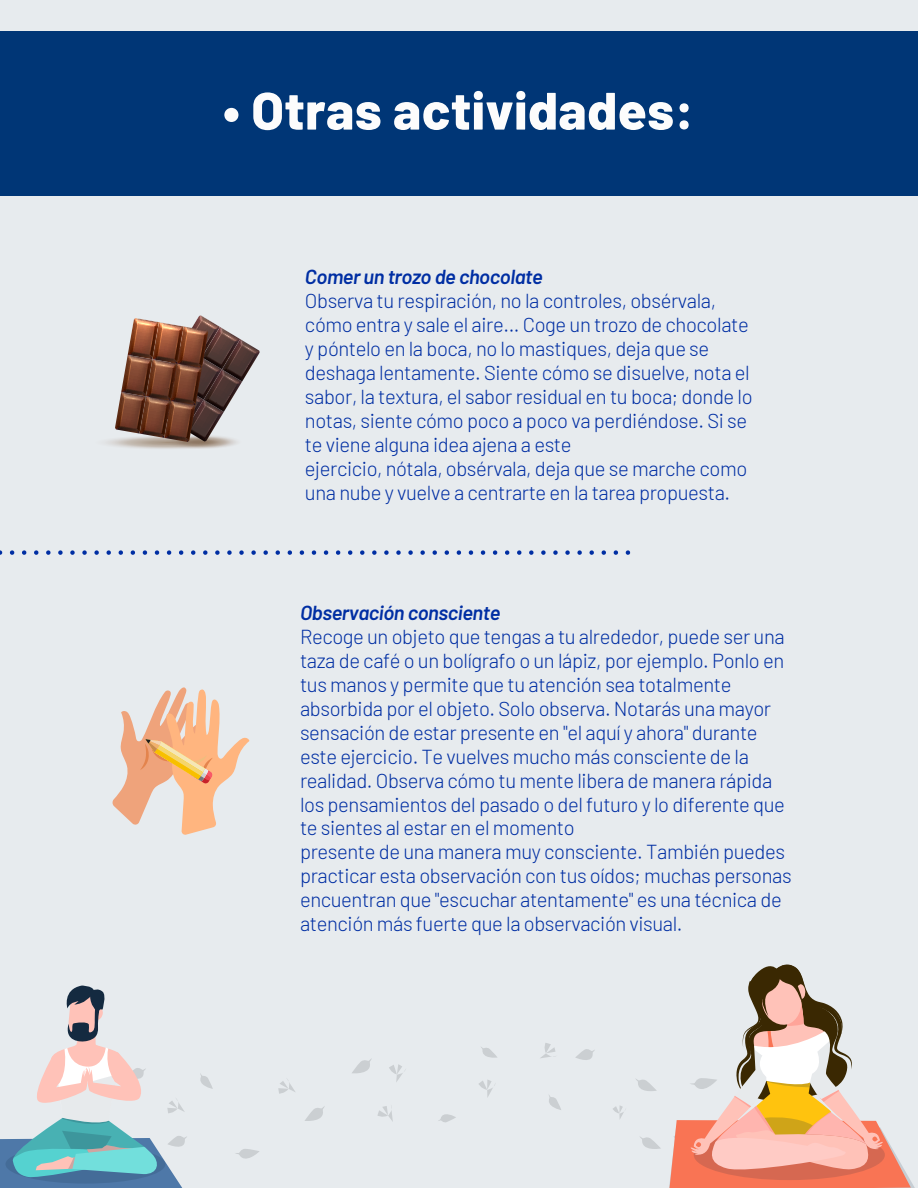
<style>
.page{position:relative;width:918px;height:1188px;background:#e7ebee}
.page>*{position:absolute;margin:0;border:0;box-sizing:border-box;transform-origin:0 0}
.t1{font:800 52.5px "Barlow";letter-spacing:.01em;color:#fcfcfc}
.t2{font:300 20.25px/24px "Barlow";letter-spacing:-.02em;color:#002ea3}
.t3{font:italic 600 20.25px "Barlow";letter-spacing:-.02em;color:#002ea3}
</style>
<div class="page">
<div style="left:0;top:31px;width:917px;height:165px;background:#003676"></div>
<svg style="left:541px;top:1043px;width:14px;height:15px"></svg>
<svg style="left:479px;top:1080px;width:16px;height:17px"></svg>
<svg style="left:613px;top:1106px;width:11px;height:13px"></svg>
<svg style="left:377px;top:1106px;width:16px;height:16px"></svg>
<svg style="left:278px;top:1079px;width:17px;height:15px"></svg>
<svg style="left:389px;top:1064px;width:14px;height:18px"></svg>
<svg style="left:305px;top:1106px;width:20px;height:15px"></svg>
<svg style="left:438px;top:1114px;width:18px;height:9px"></svg>
<svg style="left:352px;top:1059px;width:19px;height:14px"></svg>
<svg style="left:549px;top:1095px;width:12px;height:15px"></svg>
<svg style="left:481px;top:1047px;width:16px;height:11px"></svg>
<svg style="left:200px;top:1073px;width:13px;height:16px"></svg>
<svg style="left:640px;top:1137px;width:21px;height:12px"></svg>
<svg style="left:636px;top:1079px;width:21px;height:12px"></svg>
<svg style="left:236px;top:1149px;width:23px;height:10px"></svg>
<svg style="left:575px;top:1049px;width:20px;height:11px"></svg>
<svg style="left:669px;top:964px;width:246px;height:224px"></svg>
<svg style="left:0;top:986px;width:187px;height:202px"></svg>
<div style="left:164px;top:434px;width:78px;height:15px;background:#e4e7e9;border-radius:50%"></div>
<svg style="left:92px;top:434px;width:149px;height:16px"></svg>
<img style="left:115px;top:315px;width:145px;height:127px">
<svg style="left:112px;top:687px;width:137px;height:148px"></svg>
<svg style="left:0;top:550px;width:631px;height:5px"></svg>
<h1 class="t1" style="left:223px;top:72px;width:473px">• Otras actividades:</h1>
<p class="t3" style="left:305px;top:262px;width:239px">Comer un trozo de chocolate</p>
<p class="t2" style="left:305px;top:287px;width:449px">Observa tu respiración, no la controles, obsérvala, cómo entra y sale el aire... Coge un trozo de chocolate y póntelo en la boca, no lo mastiques, deja que se deshaga lentamente. Siente cómo se disuelve, nota el sabor, la textura, el sabor residual en tu boca; donde lo notas, siente cómo poco a poco va perdiéndose. Si se te viene alguna idea ajena a este<br>ejercicio, nótala, obsérvala, deja que se marche como una nube y vuelve a centrarte en la tarea propuesta.</p>
<p class="t3" style="left:300px;top:597px;width:202px">Observación consciente</p>
<p class="t2" style="left:300px;top:623px;width:493px">Recoge un objeto que tengas a tu alrededor, puede ser una taza de café o un bolígrafo o un lápiz, por ejemplo. Ponlo en tus manos y permite que tu atención sea totalmente absorbida por el objeto. Solo observa. Notarás una mayor sensación de estar presente en "el aquí y ahora" durante este ejercicio. Te vuelves mucho más consciente de la realidad. Observa cómo tu mente libera de manera rápida los pensamientos del pasado o del futuro y lo diferente que te sientes al estar en el momento<br>presente de una manera muy consciente. También puedes practicar esta observación con tus oídos; muchas personas encuentran que "escuchar atentamente" es una técnica de atención más fuerte que la observación visual.</p>
</div>
